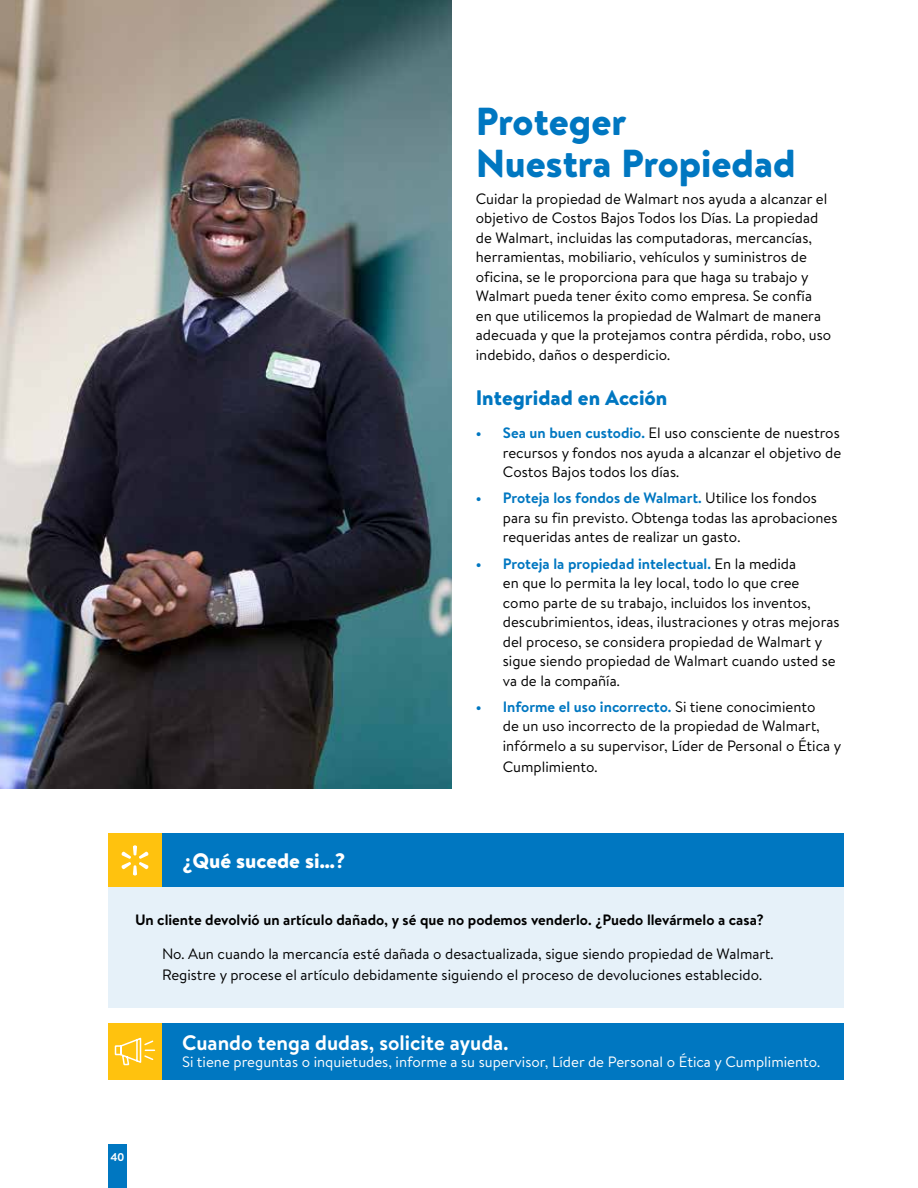
<style>
.page{position:relative;width:918px;height:1188px;background:#fff}
.page>*{position:absolute;margin:0;border:0;box-sizing:border-box;transform-origin:0 0}
.t1{font:900 39px/42px "Bogle";color:#0077c1}
.t2{font:700 21px "Bogle";color:#fff}
.t3{font:900 21px "Bogle";color:#0077c1}
.t4{font:900 21px "Bogle";color:#fff}
.t5{font:15px/19.5px "Bogle";color:#000}
.t6{font:15px "Bogle";color:#fff}
.t7{font:700 15px "Bogle";color:#000}
.t8{font:700 11.25px "Bogle";color:#fff}
.s1{font-weight:700;color:#0077c1}
</style>
<div class="page">
<img style="left:0;top:0;width:451px;height:788px">
<div style="left:108px;top:833px;width:54px;height:54px;background:#ffc20e"></div>
<svg style="left:121px;top:845px;width:28px;height:30px"></svg>
<div style="left:162px;top:833px;width:682px;height:54px;background:#0077c1"></div>
<div style="left:108px;top:887px;width:736px;height:121px;background:#e6f1f9"></div>
<div style="left:108px;top:1023px;width:54px;height:57px;background:#ffc20e"></div>
<svg style="left:114px;top:1037px;width:42px;height:29px"></svg>
<div style="left:162px;top:1023px;width:682px;height:57px;background:#0077c1"></div>
<div style="left:108px;top:1145px;width:19px;height:43px;background:#0077c1"></div>
<h2 class="t4" style="left:182px;top:846px;width:165px">¿Qué sucede si...?</h2>
<h1 class="t1" style="left:476px;top:100px;width:321px">Proteger<br>Nuestra Propiedad</h1>
<p class="t5" style="left:476px;top:188px;width:357px">Cuidar la propiedad de Walmart nos ayuda a alcanzar el objetivo de Costos Bajos Todos los Días. La propiedad de Walmart, incluidas las computadoras, mercancías, herramientas, mobiliario, vehículos y suministros de oficina, se le proporciona para que haga su trabajo y Walmart pueda tener éxito como empresa. Se confía en que utilicemos la propiedad de Walmart de manera adecuada y que la protejamos contra pérdida, robo, uso indebido, daños o desperdicio.</p>
<h2 class="t3" style="left:476px;top:383px;width:193px">Integridad en Acción</h2>
<p class="t5" style="left:503px;top:423px;width:340px;text-align:justify;text-indent:-27px"><span class="s1">• Sea un buen custodio.</span> El uso consciente de nuestros recursos y fondos nos ayuda a alcanzar el objetivo de Costos Bajos todos los días.</p>
<p class="t5" style="left:503px;top:488px;width:336px;text-indent:-27px"><span class="s1">• Proteja los fondos de Walmart.</span> Utilice los fondos para su fin previsto. Obtenga todas las aprobaciones requeridas antes de realizar un gasto.</p>
<p class="t5" style="left:503px;top:553px;width:338px;text-indent:-27px"><span class="s1">• Proteja la propiedad intelectual.</span> En la medida<br>en que lo permita la ley local, todo lo que cree como parte de su trabajo, incluidos los inventos, descubrimientos, ideas, ilustraciones y otras mejoras del proceso, se considera propiedad de Walmart y sigue siendo propiedad de Walmart cuando usted se va de la compañía.</p>
<p class="t5" style="left:503px;top:696px;width:340px;text-indent:-27px"><span class="s1">• Informe el uso incorrecto.</span> Si tiene conocimiento<br>de un uso incorrecto de la propiedad de Walmart, infórmelo a su supervisor, Líder de Personal o Ética y</p>
<p class="t5" style="left:503px;top:756px;width:96px">Cumplimiento.</p>
<p class="t7" style="left:135px;top:909px;width:631px">Un cliente devolvió un artículo dañado, y sé que no podemos venderlo. ¿Puedo llevármelo a casa?</p>
<p class="t5" style="left:162px;top:943px;width:613px;line-height:21px">No. Aun cuando la mercancía esté dañada o desactualizada, sigue siendo propiedad de Walmart.<br>Registre y procese el artículo debidamente siguiendo el proceso de devoluciones establecido.</p>
<h2 class="t2" style="left:182px;top:1028px;width:328px">Cuando tenga dudas, solicite ayuda.</h2>
<p class="t6" style="left:182px;top:1052px;width:639px">Si tiene preguntas o inquietudes, informe a su supervisor, Líder de Personal o Ética y Cumplimiento.</p>
<p class="t8" style="left:110px;top:1149px;width:15px">40</p>
</div>
